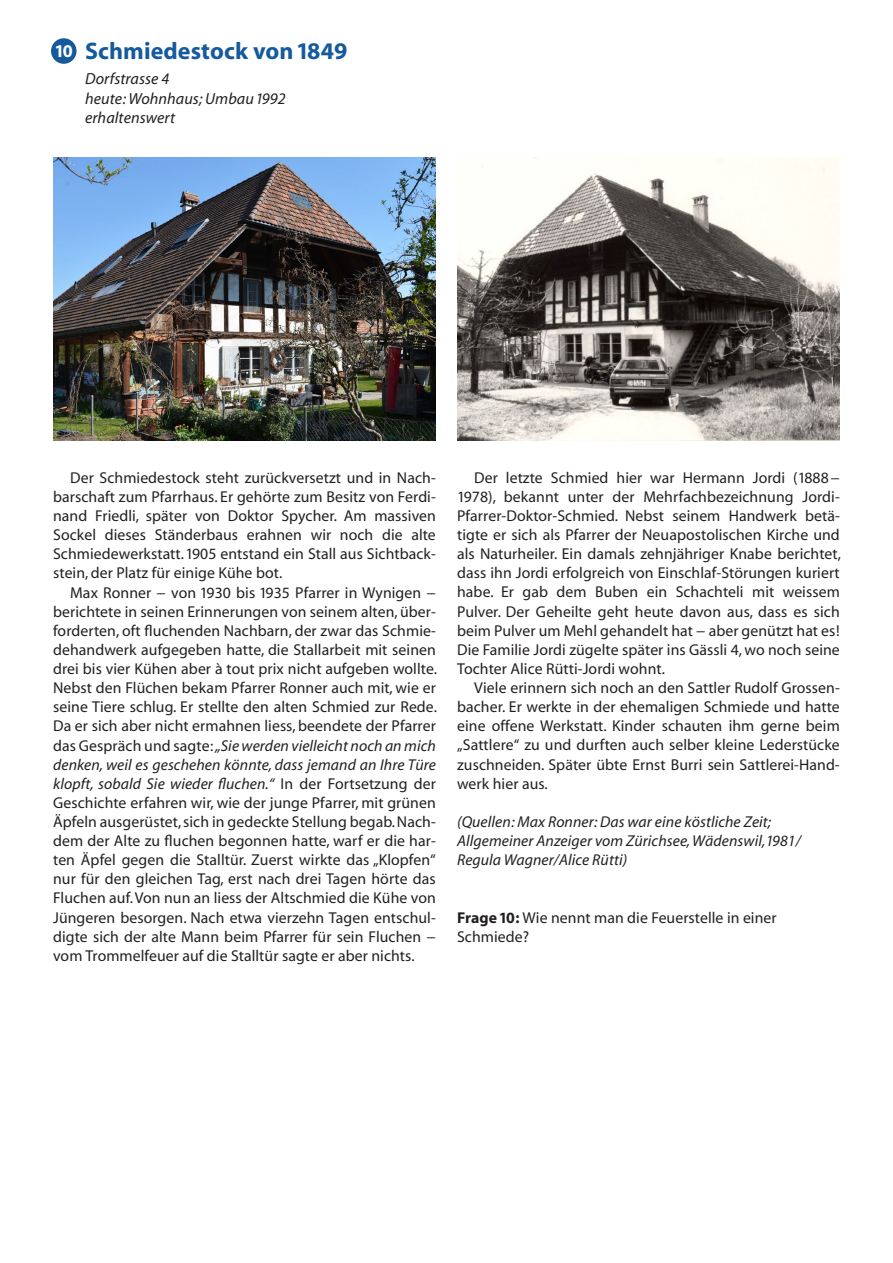
<style>
.page{position:relative;width:893px;height:1263px;background:#fff}
.page>*{position:absolute;margin:0;border:0;box-sizing:border-box;transform-origin:0 0}
.t1{font:700 24px "Myriad";letter-spacing:.005em;color:#145a9d}
.t2{font:700 18px "Myriad";color:#fff}
.t3{font:italic 16.2px/19px "Myriad";letter-spacing:.005em;color:#231f20}
.t4{font:15.75px/19px "Myriad";letter-spacing:.005em;color:#231f20;text-align:justify}
.t5{font:italic 15.75px/19px "Myriad";letter-spacing:.005em;color:#231f20}
.s1{font-style:italic}
.s2{font-weight:700}
</style>
<div class="page">
<div style="left:51px;top:38px;width:26px;height:26px;background:#145a9d;border-radius:50%"></div>
<img style="left:53px;top:157px;width:383px;height:283px">
<img style="left:457px;top:157px;width:383px;height:283px">
<p class="t2" style="left:55px;top:41px;width:20px">10</p>
<h1 class="t1" style="left:85px;top:39px;width:264px">Schmiedestock von 1849</h1>
<p class="t3" style="left:85px;top:70px;width:202px">Dorfstrasse 4<br>heute: Wohnhaus; Umbau 1992 erhaltenswert</p>
<p class="t4" style="left:53px;top:469px;width:384px;text-indent:17px">Der Schmiedestock steht zurückversetzt und in Nach&shy;barschaft zum Pfarrhaus. Er gehörte zum Besitz von Ferdi&shy;nand Friedli, später von Doktor Spycher. Am massiven Sockel dieses Ständerbaus erahnen wir noch die alte Schmiedewerkstatt. 1905 entstand ein Stall aus Sichtback&shy;stein, der Platz für einige Kühe bot.</p>
<p class="t4" style="left:53px;top:583px;width:385px;text-indent:17px">Max Ronner − von 1930 bis 1935 Pfarrer in Wynigen − berichtete in seinen Erinnerungen von seinem alten, über&shy;forderten, oft fluchenden Nachbarn, der zwar das Schmie&shy;dehandwerk aufgegeben hatte, die Stallarbeit mit seinen drei bis vier Kühen aber à tout prix nicht aufgeben wollte.<br>Nebst den Flüchen bekam Pfarrer Ronner auch mit, wie er seine Tiere schlug. Er stellte den alten Schmied zur Rede.<br>Da er sich aber nicht ermahnen liess, beendete der Pfarrer das Gespräch und sagte: <span class="s1">„Sie werden vielleicht noch an mich denken, weil es geschehen könnte, dass jemand an Ihre Türe klopft, sobald Sie wieder fluchen.“</span> In der Fortsetzung der Geschichte erfahren wir, wie der junge Pfarrer, mit grünen Äpfeln ausgerüstet, sich in gedeckte Stellung begab. Nach&shy;dem der Alte zu fluchen begonnen hatte, warf er die har&shy;ten Äpfel gegen die Stalltür. Zuerst wirkte das „Klopfen“ nur für den gleichen Tag, erst nach drei Tagen hörte das Fluchen auf. Von nun an liess der Altschmied die Kühe von Jüngeren besorgen. Nach etwa vierzehn Tagen entschul&shy;digte sich der alte Mann beim Pfarrer für sein Fluchen − vom Trommelfeuer auf die Stalltür sagte er aber nichts.</p>
<p class="t4" style="left:457px;top:469px;width:385px;text-indent:17px">Der letzte Schmied hier war Hermann Jordi (1888− 1978), bekannt unter der Mehrfachbezeichnung Jordi-Pfarrer-Doktor-Schmied. Nebst seinem Handwerk betä&shy;tigte er sich als Pfarrer der Neuapostolischen Kirche und als Naturheiler. Ein damals zehnjähriger Knabe berichtet, dass ihn Jordi erfolgreich von Einschlaf-Störungen kuriert habe. Er gab dem Buben ein Schachteli mit weissem Pulver. Der Geheilte geht heute davon aus, dass es sich beim Pulver um Mehl gehandelt hat − aber genützt hat es!<br>Die Familie Jordi zügelte später ins Gässli 4, wo noch seine Tochter Alice Rütti-Jordi wohnt.</p>
<p class="t4" style="left:457px;top:679px;width:384px;text-indent:17px">Viele erinnern sich noch an den Sattler Rudolf Grossen&shy;bacher. Er werkte in der ehemaligen Schmiede und hatte eine offene Werkstatt. Kinder schauten ihm gerne beim „Sattlere“ zu und durften auch selber kleine Lederstücke zuschneiden. Später übte Ernst Burri sein Sattlerei-Hand&shy;werk hier aus.</p>
<p class="t5" style="left:457px;top:813px;width:345px">(Quellen: Max Ronner: Das war eine köstliche Zeit;<br>Allgemeiner Anzeiger vom Zürichsee, Wädenswil, 1981/<br>Regula Wagner/Alice Rütti)</p>
<p class="t4" style="left:457px;top:908px;width:321px"><span class="s2">Frage 10:</span> Wie nennt man die Feuerstelle in einer<br>Schmiede?</p>
</div>
